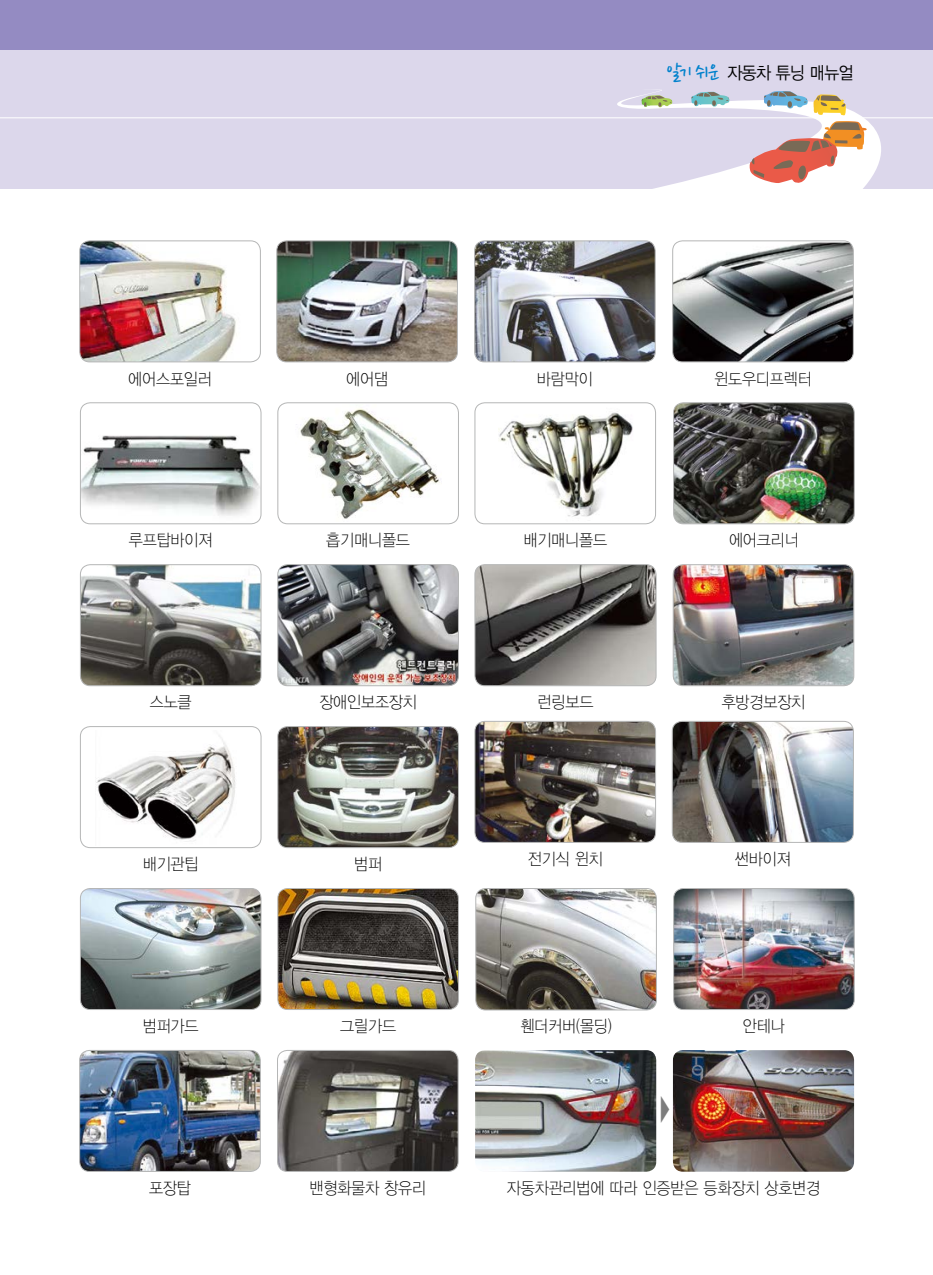
<style>
.page{position:relative;width:933px;height:1275px;background:#fff}
.page>*{position:absolute;margin:0;border:0;box-sizing:border-box;transform-origin:0 0}
.t1{font:38.5px "YDVYGO Std 11";color:#7d7d7d;scale:.36 1}
.t2{font:17.5px "YDVYGO Std 12";letter-spacing:-.025em;color:#000;scale:.92 1}
.t3{font:16.62px "YDVYGO Std 11";letter-spacing:-.01em;color:#000;scale:.92 1}
.s1{font-family:"Nanum Pen";font-size:22.75px;color:#0081cc}
</style>
<div class="page">
<div style="left:0;top:0;width:933px;height:189px;background:#dcd7eb"></div>
<hr style="left:0;top:117px;width:933px;height:1px;background:#fff">
<div style="left:0;top:0;width:933px;height:50px;background:#948bc2"></div>
<svg style="left:604px;top:89px;width:283px;height:100px"></svg>
<img style="left:80px;top:241px;width:156px;height:121px">
<div style="left:79px;top:241px;width:182px;height:121px;border:1px solid #b5b6b6;border-radius:10px"></div>
<img style="left:672px;top:241px;width:181px;height:121px">
<div style="left:672px;top:241px;width:181px;height:121px;border:1px solid #b5b6b6;border-radius:10px"></div>
<img style="left:277px;top:241px;width:180px;height:121px">
<div style="left:276px;top:241px;width:181px;height:121px;border:1px solid #b5b6b6;border-radius:10px"></div>
<img style="left:474px;top:241px;width:181px;height:121px">
<div style="left:474px;top:241px;width:181px;height:121px;border:1px solid #b5b6b6;border-radius:10px"></div>
<img style="left:95px;top:735px;width:140px;height:107px">
<div style="left:80px;top:726px;width:181px;height:122px;border:1px solid #b5b6b6;border-radius:10px"></div>
<img style="left:279px;top:727px;width:179px;height:121px">
<div style="left:277px;top:726px;width:182px;height:122px;border:1px solid #b5b6b6;border-radius:10px"></div>
<img style="left:277px;top:1050px;width:181px;height:121px">
<div style="left:277px;top:1050px;width:181px;height:122px;border:1px solid #b5b6b6;border-radius:10px"></div>
<img style="left:476px;top:721px;width:179px;height:121px">
<div style="left:474px;top:721px;width:182px;height:122px;border:1px solid #b5b6b6;border-radius:10px"></div>
<img style="left:672px;top:721px;width:181px;height:121px">
<div style="left:672px;top:721px;width:181px;height:122px;border:1px solid #b5b6b6;border-radius:10px"></div>
<img style="left:80px;top:888px;width:181px;height:121px">
<div style="left:80px;top:888px;width:181px;height:122px;border:1px solid #b5b6b6;border-radius:10px"></div>
<img style="left:279px;top:888px;width:179px;height:121px">
<div style="left:277px;top:888px;width:182px;height:122px;border:1px solid #b5b6b6;border-radius:10px"></div>
<img style="left:476px;top:888px;width:180px;height:122px">
<div style="left:475px;top:888px;width:181px;height:122px;border:1px solid #b5b6b6;border-radius:10px"></div>
<img style="left:673px;top:888px;width:181px;height:121px">
<div style="left:673px;top:888px;width:181px;height:122px;border:1px solid #b5b6b6;border-radius:10px"></div>
<img style="left:80px;top:1050px;width:180px;height:121px">
<div style="left:79px;top:1050px;width:181px;height:122px;border:1px solid #b5b6b6;border-radius:10px"></div>
<img style="left:80px;top:565px;width:181px;height:121px">
<div style="left:80px;top:564px;width:181px;height:122px;border:1px solid #b5b6b6;border-radius:10px"></div>
<img style="left:673px;top:403px;width:181px;height:121px">
<div style="left:673px;top:402px;width:181px;height:122px;border:1px solid #b5b6b6;border-radius:10px"></div>
<img style="left:296px;top:408px;width:144px;height:111px">
<div style="left:277px;top:402px;width:182px;height:122px;border:1px solid #b5b6b6;border-radius:10px"></div>
<img style="left:499px;top:412px;width:134px;height:105px">
<div style="left:474px;top:402px;width:182px;height:122px;border:1px solid #b5b6b6;border-radius:10px"></div>
<img style="left:80px;top:408px;width:181px;height:116px">
<div style="left:80px;top:402px;width:181px;height:122px;border:1px solid #b5b6b6;border-radius:10px"></div>
<img style="left:279px;top:565px;width:179px;height:121px">
<div style="left:277px;top:564px;width:182px;height:122px;border:1px solid #b5b6b6;border-radius:10px"></div>
<img style="left:673px;top:565px;width:180px;height:121px">
<div style="left:673px;top:564px;width:181px;height:122px;border:1px solid #b5b6b6;border-radius:10px"></div>
<img style="left:476px;top:565px;width:180px;height:121px">
<div style="left:474px;top:564px;width:182px;height:122px;border:1px solid #b5b6b6;border-radius:10px"></div>
<img style="left:475px;top:1050px;width:181px;height:122px">
<img style="left:673px;top:1050px;width:181px;height:122px">
<p class="t2" style="left:666px;top:64px;width:205px"><span class="s1">알기 쉬운</span> 자동차 튜닝 매뉴얼</p>
<p class="t3" style="left:128px;top:370px;width:92px">에어스포일러</p>
<p class="t3" style="left:346px;top:370px;width:47px">에어댐</p>
<p class="t3" style="left:537px;top:370px;width:62px">바람막이</p>
<p class="t3" style="left:714px;top:370px;width:108px">윈도우디프렉터</p>
<p class="t3" style="left:129px;top:532px;width:92px">루프탑바이져</p>
<p class="t3" style="left:326px;top:532px;width:92px">흡기매니폴드</p>
<p class="t3" style="left:523px;top:532px;width:92px">배기매니폴드</p>
<p class="t3" style="left:729px;top:532px;width:77px">에어크리너</p>
<p class="t3" style="left:150px;top:694px;width:47px">스노클</p>
<p class="t3" style="left:319px;top:694px;width:108px">장애인보조장치</p>
<p class="t3" style="left:537px;top:694px;width:62px">런링보드</p>
<p class="t3" style="left:721px;top:694px;width:92px">후방경보장치</p>
<p class="t3" style="left:143px;top:856px;width:62px">배기관팁</p>
<p class="t3" style="left:354px;top:856px;width:32px">범퍼</p>
<p class="t3" style="left:528px;top:851px;width:83px">전기식 윈치</p>
<p class="t3" style="left:735px;top:851px;width:62px">썬바이져</p>
<p class="t3" style="left:143px;top:1018px;width:62px">범퍼가드</p>
<p class="t3" style="left:340px;top:1018px;width:62px">그릴가드</p>
<p class="t3" style="left:520px;top:1018px;width:101px">휀더커버(몰딩)</p>
<p class="t3" style="left:743px;top:1018px;width:47px">안테나</p>
<p class="t3" style="left:149px;top:1180px;width:47px">포장탑</p>
<p class="t3" style="left:309px;top:1180px;width:128px">밴형화물차 창유리</p>
<h1 class="t1" style="left:658px;top:1090px;width:37px">▶</h1>
<p class="t3" style="left:507px;top:1180px;width:342px">자동차관리법에 따라 인증받은 등화장치 상호변경</p>
</div>
